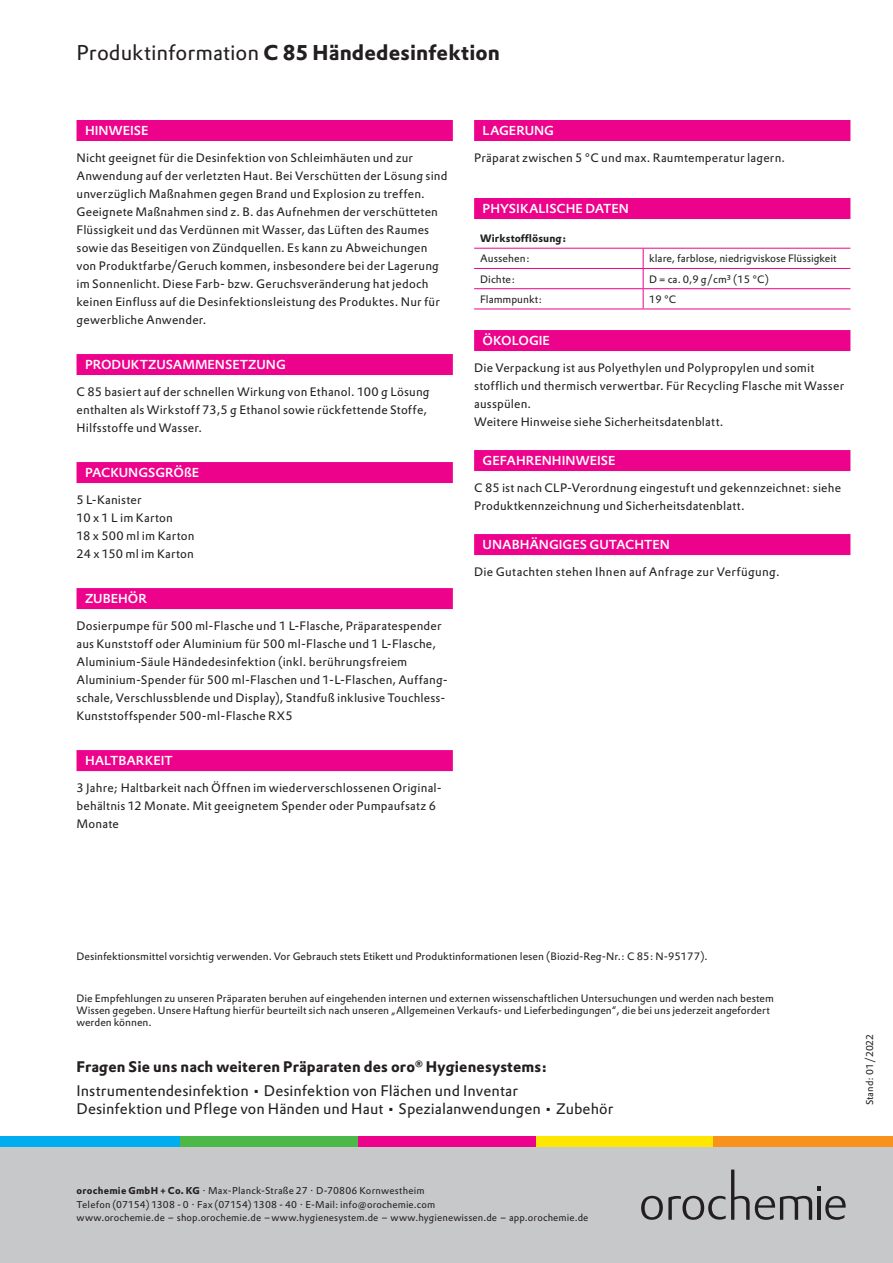
<style>
.page{position:relative;width:893px;height:1263px;background:#fff}
.page>*{position:absolute;margin:0;border:0;box-sizing:border-box;transform-origin:0 0}
._03-Overline{font:700 21px "DTL Prokyon TPRO";letter-spacing:.005em;color:#231f20}
.B2-Abbinder_Copy{font:15px/18px "DTL Prokyon TPRO";letter-spacing:.005em;color:#231f20}
.B1-Abbinder_Headline{font:700 15px "DTL Prokyon TPRO";letter-spacing:.01em;color:#231f20}
._06-Headline_farbig{font:500 12.75px "DTL Prokyon TPRO";color:#fff}
._04-Copy{font:12px/18px "DTL Prokyon TPRO";letter-spacing:.015em;color:#231f20}
._11-Hinweise{font:10.5px/12px "DTL Prokyon TPRO";color:#231f20}
._08-Tabelle_Copy{font:10.5px "DTL Prokyon TPRO";color:#231f20}
._07-Headline_Tabelle{font:700 10.5px "DTL Prokyon TPRO";letter-spacing:.01em;color:#231f20}
.C-Company_Name_Adres{font:9.75px/13.5px "DTL Prokyon TPRO";letter-spacing:.015em;color:#231f20}
.A-Drucknorm___Stand{font:9.75px "DTL Prokyon TPRO";color:#231f20}
.s1{font-weight:400}
.s2{font-weight:700}
</style>
<div class="page">
<div style="left:0;top:1147px;width:893px;height:116px;background:#c7c8ca"></div>
<hr style="left:818px;top:1196px;width:3px;height:24px;background:#231f20">
<svg style="left:818px;top:1186px;width:3px;height:4px"></svg>
<svg style="left:641px;top:1169px;width:171px;height:51px"></svg>
<svg style="left:825px;top:1196px;width:21px;height:24px"></svg>
<div style="left:536px;top:1136px;width:178px;height:11px;background:#ffe601"></div>
<div style="left:357px;top:1136px;width:179px;height:11px;background:#ed028c"></div>
<div style="left:179px;top:1136px;width:178px;height:11px;background:#4cb848"></div>
<div style="left:0;top:1136px;width:179px;height:11px;background:#00aeef"></div>
<div style="left:714px;top:1136px;width:179px;height:11px;background:#f7931d"></div>
<div style="left:77px;top:120px;width:376px;height:21px;background:#ed028c"></div>
<div style="left:77px;top:354px;width:376px;height:21px;background:#ed028c"></div>
<div style="left:77px;top:462px;width:376px;height:21px;background:#ed028c"></div>
<div style="left:77px;top:588px;width:376px;height:21px;background:#ed028c"></div>
<div style="left:77px;top:750px;width:376px;height:21px;background:#ed028c"></div>
<div style="left:474px;top:120px;width:376px;height:21px;background:#ed028c"></div>
<div style="left:474px;top:198px;width:376px;height:21px;background:#ed028c"></div>
<div style="left:474px;top:330px;width:376px;height:21px;background:#ed028c"></div>
<div style="left:474px;top:450px;width:376px;height:21px;background:#ed028c"></div>
<div style="left:474px;top:534px;width:376px;height:21px;background:#ed028c"></div>
<hr style="left:474px;top:248px;width:169px;height:1px;background:#ed028c">
<hr style="left:643px;top:248px;width:207px;height:1px;background:#ed028c">
<hr style="left:474px;top:268px;width:169px;height:1px;background:#ed028c">
<hr style="left:643px;top:268px;width:207px;height:1px;background:#ed028c">
<svg style="left:643px;top:249px;width:1px;height:60px"></svg>
<hr style="left:474px;top:288px;width:169px;height:1px;background:#ed028c">
<hr style="left:643px;top:288px;width:207px;height:1px;background:#ed028c">
<hr style="left:474px;top:309px;width:169px;height:1px;background:#ed028c">
<hr style="left:643px;top:309px;width:207px;height:1px;background:#ed028c">
<p class="_03-Overline" style="left:77px;top:39px;width:425px"><span class="s1">Produktinformation</span> C 85 Händedesinfektion</p>
<p class="_06-Headline_farbig" style="left:85px;top:122px;width:65px">HINWEISE</p>
<p class="_04-Copy" style="left:77px;top:149px;width:373px">Nicht geeignet für die Desinfektion von Schleimhäuten und zur Anwendung auf der verletzten Haut. Bei Verschütten der Lösung sind unverzüglich Maßnahmen gegen Brand und Explosion zu treffen.<br>Geeignete Maßnahmen sind z. B. das Aufnehmen der verschütteten Flüssigkeit und das Verdünnen mit Wasser, das Lüften des Raumes sowie das Beseitigen von Zündquellen. Es kann zu Abweichungen von Produktfarbe/Geruch kommen, insbesondere bei der Lagerung im Sonnenlicht. Diese Farb- bzw. Geruchsveränderung hat jedoch keinen Einfluss auf die Desinfektionsleistung des Produktes. Nur für gewerbliche Anwender.</p>
<p class="_06-Headline_farbig" style="left:85px;top:356px;width:202px">PRODUKTZUSAMMENSETZUNG</p>
<p class="_04-Copy" style="left:77px;top:383px;width:355px">C 85 basiert auf der schnellen Wirkung von Ethanol. 100 g Lösung enthalten als Wirkstoff 73,5 g Ethanol sowie rückfettende Stoffe,<br>Hilfsstoffe und Wasser.</p>
<p class="_06-Headline_farbig" style="left:85px;top:464px;width:116px">PACKUNGSGRÖßE</p>
<p class="_04-Copy" style="left:77px;top:491px;width:67px">5 L-Kanister</p>
<p class="_04-Copy" style="left:77px;top:509px;width:98px">10 x 1 L im Karton</p>
<p class="_04-Copy" style="left:77px;top:527px;width:120px">18 x 500 ml im Karton</p>
<p class="_04-Copy" style="left:77px;top:545px;width:119px">24 x 150 ml im Karton</p>
<p class="_06-Headline_farbig" style="left:85px;top:590px;width:64px">ZUBEHÖR</p>
<p class="_04-Copy" style="left:77px;top:617px;width:373px">Dosierpumpe für 500 ml-Flasche und 1 L-Flasche, Präparatespender aus Kunststoff oder Aluminium für 500 ml-Flasche und 1 L-Flasche, Aluminium-Säule Händedesinfektion (inkl. berührungsfreiem Aluminium-Spender für 500 ml-Flaschen und 1-L-Flaschen, Auffang&shy;schale, Verschlussblende und Display), Standfuß inklusive Touchless-Kunststoffspender 500-ml-Flasche RX5</p>
<p class="_06-Headline_farbig" style="left:85px;top:752px;width:89px">HALTBARKEIT</p>
<p class="_04-Copy" style="left:77px;top:779px;width:365px">3 Jahre; Haltbarkeit nach Öffnen im wiederverschlossenen Original&shy;behältnis 12 Monate. Mit geeignetem Spender oder Pumpaufsatz 6<br>Monate</p>
<p class="_06-Headline_farbig" style="left:483px;top:122px;width:73px">LAGERUNG</p>
<p class="_04-Copy" style="left:474px;top:149px;width:313px">Präparat zwischen 5 °C und max. Raumtemperatur lagern.</p>
<p class="_06-Headline_farbig" style="left:483px;top:200px;width:148px">PHYSIKALISCHE DATEN</p>
<p class="_07-Headline_Tabelle" style="left:480px;top:231px;width:88px">Wirkstofflösung:</p>
<p class="_08-Tabelle_Copy" style="left:480px;top:252px;width:51px">Aussehen:</p>
<p class="_08-Tabelle_Copy" style="left:649px;top:252px;width:189px">klare, farblose, niedrigviskose Flüssigkeit</p>
<p class="_08-Tabelle_Copy" style="left:480px;top:272px;width:37px">Dichte:</p>
<p class="_08-Tabelle_Copy" style="left:649px;top:272px;width:121px">D = ca. 0,9 g/cm³ (15 °C)</p>
<p class="_08-Tabelle_Copy" style="left:480px;top:292px;width:64px">Flammpunkt:</p>
<p class="_08-Tabelle_Copy" style="left:649px;top:292px;width:29px">19 °C</p>
<p class="_06-Headline_farbig" style="left:483px;top:332px;width:69px">ÖKOLOGIE</p>
<p class="_04-Copy" style="left:474px;top:359px;width:372px">Die Verpackung ist aus Polyethylen und Polypropylen und somit stofflich und thermisch verwertbar. Für Recycling Flasche mit Wasser ausspülen.</p>
<p class="_04-Copy" style="left:474px;top:413px;width:251px">Weitere Hinweise siehe Sicherheitsdatenblatt.</p>
<p class="_06-Headline_farbig" style="left:483px;top:452px;width:134px">GEFAHRENHINWEISE</p>
<p class="_04-Copy" style="left:474px;top:479px;width:368px">C 85 ist nach CLP-Verordnung eingestuft und gekennzeichnet: siehe<br>Produktkennzeichnung und Sicherheitsdatenblatt.</p>
<p class="_06-Headline_farbig" style="left:483px;top:536px;width:189px">UNABHÄNGIGES GUTACHTEN</p>
<p class="_04-Copy" style="left:474px;top:563px;width:307px">Die Gutachten stehen Ihnen auf Anfrage zur Verfügung.</p>
<p class="_11-Hinweise" style="left:77px;top:950px;width:633px">Desinfektionsmittel vorsichtig verwenden. Vor Gebrauch stets Etikett und Produktinformationen lesen (Biozid-Reg-Nr.: C 85: N-95177).</p>
<p class="_11-Hinweise" style="left:77px;top:992px;width:699px">Die Empfehlungen zu unseren Präparaten beruhen auf eingehenden internen und externen wissenschaftlichen Untersuchungen und werden nach bestem<br>Wissen gegeben. Unsere Haftung hierfür beurteilt sich nach unseren „Allgemeinen Verkaufs- und Lieferbedingungen“, die bei uns jederzeit angefordert werden können.</p>
<p class="B1-Abbinder_Headline" style="left:77px;top:1057px;width:472px">Fragen Sie uns nach weiteren Präparaten des oro<sup>®</sup> Hygienesystems:</p>
<p class="B2-Abbinder_Copy" style="left:77px;top:1081px;width:538px">Instrumentendesinfektion • Desinfektion von Flächen und Inventar<br>Desinfektion und Pflege von Händen und Haut • Spezialanwendungen • Zubehör</p>
<p class="C-Company_Name_Adres" style="left:77px;top:1184px;width:513px"><span class="s2">orochemie GmbH + Co. KG</span> · Max-Planck-Straße 27 · D-70806 Kornwestheim<br>Telefon (07154) 1308 - 0 · Fax (07154) 1308 - 40 · E-Mail: info@orochemie.com<br>www.orochemie.de – shop.orochemie.de – www.hygienesystem.de – www.hygienewissen.de – app.orochemie.de</p>
<p class="A-Drucknorm___Stand" style="left:863px;top:1105px;width:73px;rotate:-90deg">Stand: 01/2022</p>
</div>
